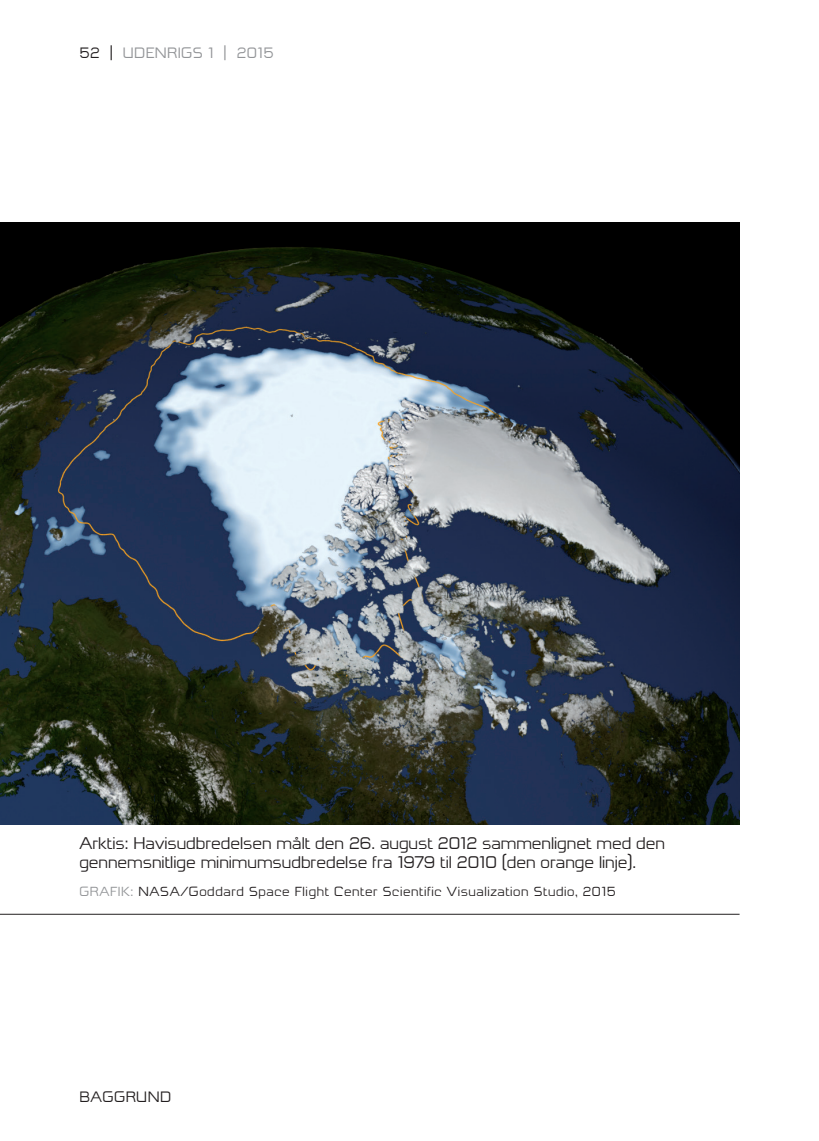
<style>
.page{position:relative;width:819px;height:1141px;background:#fff}
.page>*{position:absolute;margin:0;border:0;box-sizing:border-box;transform-origin:0 0}
.t1{font:15.75px/19.2px "Migo";color:#231f20}
.t2{font:14px "Migo";letter-spacing:.03em;color:#939598}
.t3{font:14px "Migo";letter-spacing:.03em;color:#231f20}
.t4{font:12.25px "Migo";letter-spacing:.05em;color:#231f20}
.s1{color:#231f20}
.s2{color:#939598}
</style>
<div class="page">
<img style="left:0;top:223px;width:739px;height:602px">
<hr style="left:0;top:914px;width:739px;height:1px;background:#231f20">
<p class="t2" style="left:79px;top:48px;width:196px"><span class="s1">52 |</span> UDENRIGS 1 | 2015</p>
<p class="t1" style="left:79px;top:835px;width:587px">Arktis: Havisudbredelsen målt den 26. august 2012 sammenlignet med den gennemsnitlige minimumsudbredelse fra 1979 til 2010 (den orange linje).</p>
<p class="t4" style="left:79px;top:887px;width:538px"><span class="s2">GRAFIK:</span> NASA/Goddard Space Flight Center Scientific Visualization Studio, 2015</p>
<p class="t3" style="left:79px;top:1091px;width:93px">BAGGRUND</p>
</div>
